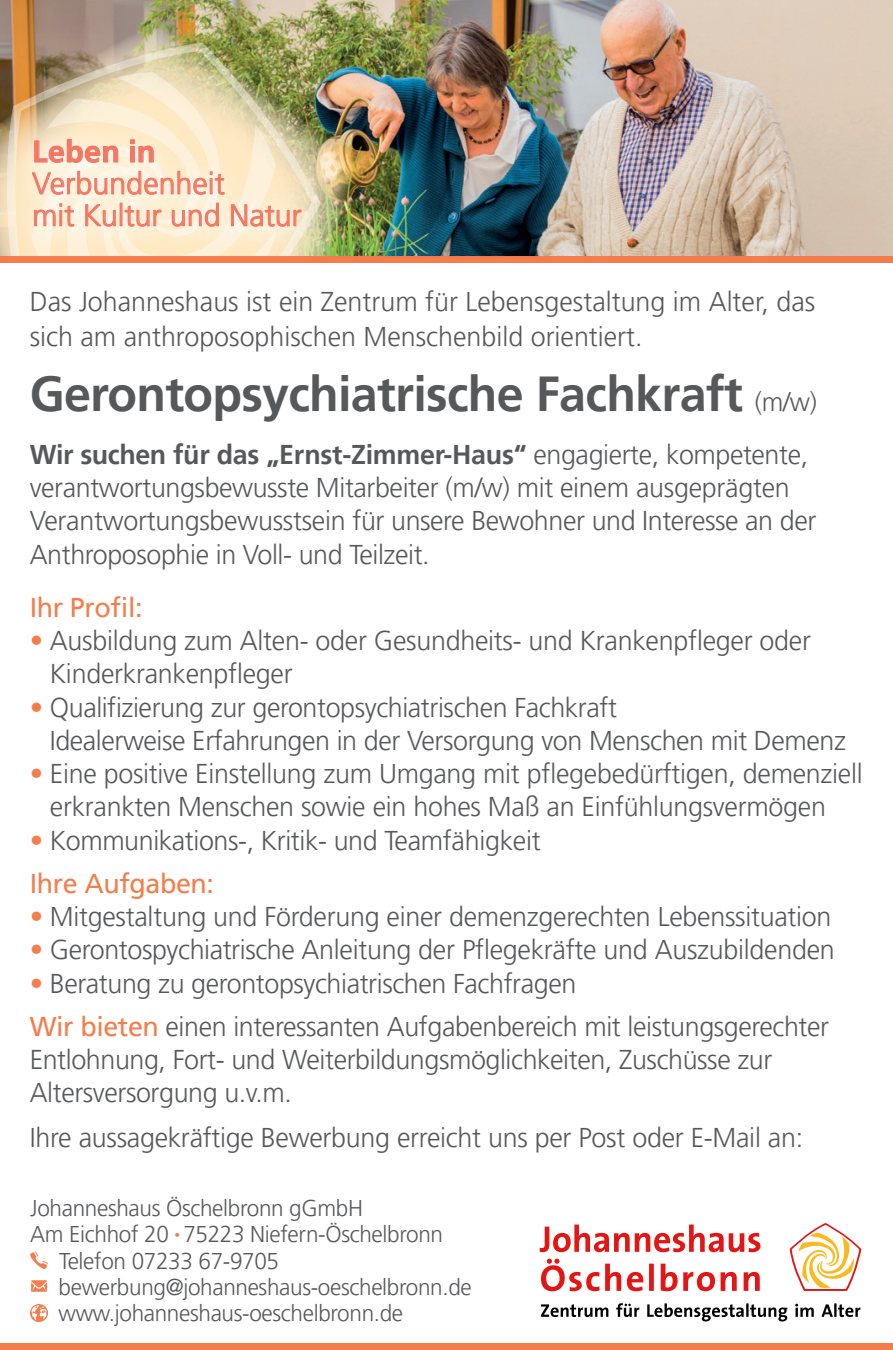
<style>
.page{position:relative;width:893px;height:1350px;background:#fff}
.page>*{position:absolute;margin:0;border:0;box-sizing:border-box;transform-origin:0 0}
.t1{font:700 49px "Frutiger LT Pro";letter-spacing:-.015em;color:#57585a}
.t2{font:300 30.1px/31.8px "Frutiger LT Pro";color:#f37764}
.t3{font:300 27.3px/33.2px "Frutiger LT Pro";letter-spacing:-.01em;color:#57585a}
.t4{font:27.3px "Frutiger LT Pro";letter-spacing:-.015em;color:#f47d4b}
.t5{font:300 22.75px/26.2px "Frutiger LT Pro";letter-spacing:-.015em;color:#57585a}
.s1{font-weight:700}
.s2{font-weight:300;font-size:26.25px}
.s3{color:#f47d4b}
.s4{font-weight:400;color:#f47d4b}
</style>
<div class="page">
<img style="left:364px;top:0;width:529px;height:256px">
<div style="left:0;top:1342px;width:893px;height:7px;background:#f47d4b"></div>
<svg style="left:541px;top:1303px;width:319px;height:18px"></svg>
<svg style="left:541px;top:1258px;width:219px;height:33px"></svg>
<svg style="left:540px;top:1224px;width:220px;height:28px"></svg>
<svg style="left:790px;top:1223px;width:71px;height:67px"></svg>
<img style="left:30px;top:1251px;width:18px;height:17px">
<img style="left:31px;top:1280px;width:16px;height:12px">
<img style="left:30px;top:1304px;width:17px;height:17px">
<img style="left:0;top:0;width:364px;height:43px">
<svg style="left:0;top:43px;width:30px;height:213px;background:#ba9160"></svg>
<svg style="left:7px;top:114px;width:23px;height:139px;background:#f3dfbe"></svg>
<img style="left:30px;top:34px;width:364px;height:222px">
<div style="left:0;top:256px;width:893px;height:7px;background:#f47d4b"></div>
<p class="t2" style="left:32px;top:136px;width:271px"><span class="s1">Leben in<br></span>Verbundenheit<br>mit Kultur und Natur</p>
<p class="t3" style="left:30px;top:284px;width:787px;line-height:35px">Das Johanneshaus ist ein Zentrum für Lebensgestaltung im Alter, das sich am anthroposophischen Menschenbild orientiert.</p>
<p class="t1" style="left:30px;top:364px;width:789px">Gerontopsychiatrische Fachkraft <span class="s2">(m/w)</span></p>
<p class="t3" style="left:30px;top:438px;width:788px"><span class="s1">Wir suchen für das „Ernst-Zimmer-Haus“</span> engagierte, kompetente, verantwortungsbewusste Mitarbeiter (m/w) mit einem ausgeprägten Verantwortungsbewusstsein für unsere Bewohner und Interesse an der Anthroposophie in Voll- und Teilzeit.</p>
<p class="t4" style="left:30px;top:591px;width:114px">Ihr Profil:</p>
<p class="t3" style="left:50px;top:624px;width:763px;text-indent:-20px"><span class="s3">•</span> Ausbildung zum Alten- oder Gesundheits- und Krankenpfleger oder<br>Kinderkrankenpfleger</p>
<p class="t3" style="left:50px;top:690px;width:797px;text-indent:-20px"><span class="s3">•</span> Qualifizierung zur gerontopsychiatrischen Fachkraft<br>Idealerweise Erfahrungen in der Versorgung von Menschen mit Demenz</p>
<p class="t3" style="left:50px;top:757px;width:814px;text-indent:-20px"><span class="s3">•</span> Eine positive Einstellung zum Umgang mit pflegebedürftigen, demenziell erkrankten Menschen sowie ein hohes Maß an Einfühlungsvermögen</p>
<p class="t3" style="left:30px;top:823px;width:512px"><span class="s3">•</span> Kommunikations-, Kritik- und Teamfähigkeit</p>
<p class="t4" style="left:30px;top:867px;width:186px">Ihre Aufgaben:</p>
<p class="t3" style="left:30px;top:900px;width:803px"><span class="s3">•</span> Mitgestaltung und Förderung einer demenzgerechten Lebenssituation</p>
<p class="t3" style="left:30px;top:933px;width:806px"><span class="s3">•</span> Gerontospychiatrische Anleitung der Pflegekräfte und Auszubildenden</p>
<p class="t3" style="left:30px;top:966px;width:548px"><span class="s3">•</span> Beratung zu gerontopsychiatrischen Fachfragen</p>
<p class="t3" style="left:30px;top:1009px;width:801px"><span class="s4">Wir bieten</span> einen interessanten Aufgabenbereich mit leistungsgerechter<br>Entlohnung, Fort- und Weiterbildungsmöglichkeiten, Zuschüsse zur<br>Altersversorgung u.v.m.</p>
<p class="t3" style="left:30px;top:1121px;width:775px">Ihre aussagekräftige Bewerbung erreicht uns per Post oder E-Mail an:</p>
<p class="t5" style="left:30px;top:1195px;width:334px">Johanneshaus Öschelbronn gGmbH</p>
<p class="t5" style="left:30px;top:1221px;width:414px">Am Eichhof 20 <sup>•</sup> 75223 Niefern-Öschelbronn</p>
<p class="t5" style="left:59px;top:1247px;width:221px">Telefon 07233 67-9705</p>
<p class="t5" style="left:59px;top:1273px;width:415px">bewerbung@johanneshaus-oeschelbronn.de www.johanneshaus-oeschelbronn.de</p>
</div>
